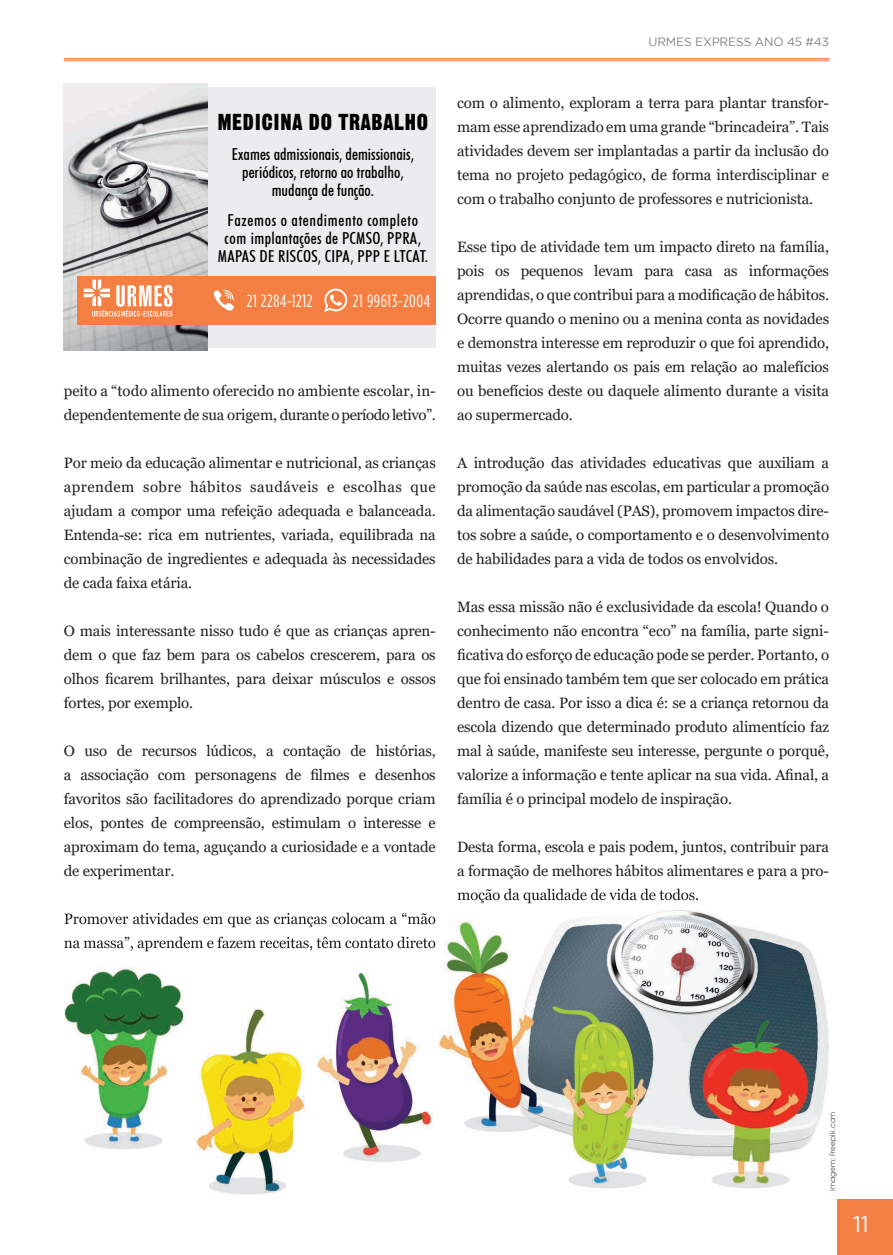
<style>
.page{position:relative;width:893px;height:1255px;background:#fff}
.page>*{position:absolute;margin:0;border:0;box-sizing:border-box;transform-origin:0 0}
.t1{font:22.5px "Gothic Thirteen Std";letter-spacing:.03em;color:#000}
.t2{font:22.5px "Gotham";color:#fff}
.t3{font:17.7px "Gotham Condensed";letter-spacing:.03em;color:#fff}
.t4{font:500 condensed 16.5px/18px "Futura BT";letter-spacing:.02em;color:#000;text-align:center}
.t5{font:500 condensed 16.5px/18px "Futura BT";color:#000;text-align:center}
.t6{font:15px/24px "Georgia";letter-spacing:-.01em;color:#231f20;text-align:justify}
.t7{font:12px "Gotham";letter-spacing:-.01em;color:#808285}
.t8{font:7.5px "Te X Gyre Adventor";color:#57585a}
</style>
<div class="page">
<div style="left:838px;top:1199px;width:55px;height:55px;background:#f47f42"></div>
<hr style="left:64px;top:58px;width:765px;height:2px;background:#f47f42">
<hr style="left:64px;top:61px;width:765px;height:1px;background:#f47f42">
<div style="left:208px;top:88px;width:228px;height:260px;background:#ececee"></div>
<img style="left:64px;top:84px;width:144px;height:267px">
<div style="left:77px;top:276px;width:359px;height:48px;background:#f47f42"></div>
<svg style="left:213px;top:289px;width:21px;height:22px"></svg>
<svg style="left:324px;top:288px;width:23px;height:24px"></svg>
<svg style="left:84px;top:280px;width:88px;height:36px"></svg>
<img style="left:64px;top:879px;width:765px;height:316px">
<img style="left:66px;top:876px;width:107px;height:3px">
<img style="left:64px;top:912px;width:372px;height:15px">
<img style="left:64px;top:936px;width:372px;height:15px">
<img style="left:459px;top:876px;width:362px;height:3px">
<img style="left:458px;top:888px;width:240px;height:15px">
<h1 class="t1" style="left:218px;top:107px;width:212px">MEDICINA DO TRABALHO</h1>
<p class="t5" style="left:232px;top:144px;width:183px">Exames admissionais, demissionais, periódicos, retorno ao trabalho, mudança de função.</p>
<p class="t4" style="left:218px;top:210px;width:212px">Fazemos o atendimento completo com implantações de PCMSO, PPRA,<br>MAPAS DE RISCOS, CIPA, PPP E LTCAT.</p>
<p class="t3" style="left:247px;top:291px;width:67px">21 2284-1212</p>
<p class="t3" style="left:353px;top:291px;width:79px">21 99613-2004</p>
<p class="t6" style="left:64px;top:379px;width:374px">peito a “todo alimento oferecido no ambiente escolar, in&shy;dependentemente de sua origem, durante o período letivo”.</p>
<p class="t6" style="left:64px;top:451px;width:374px">Por meio da educação alimentar e nutricional, as crianças aprendem sobre hábitos saudáveis e escolhas que ajudam a compor uma refeição adequada e balanceada.<br>Entenda-se: rica em nutrientes, variada, equilibrada na combinação de ingredientes e adequada às necessidades de cada faixa etária.</p>
<p class="t6" style="left:64px;top:619px;width:374px">O mais interessante nisso tudo é que as crianças apren&shy;dem o que faz bem para os cabelos crescerem, para os olhos ficarem brilhantes, para deixar músculos e ossos fortes, por exemplo.</p>
<p class="t6" style="left:64px;top:739px;width:374px">O uso de recursos lúdicos, a contação de histórias, a associação com personagens de filmes e desenhos favoritos são facilitadores do aprendizado porque criam elos, pontes de compreensão, estimulam o interesse e aproximam do tema, aguçando a curiosidade e a vontade de experimentar.</p>
<p class="t7" style="left:648px;top:35px;width:182px">URMES EXPRESS ANO 45 #43</p>
<p class="t6" style="left:457px;top:91px;width:373px">com o alimento, exploram a terra para plantar transfor&shy;mam esse aprendizado em uma grande “brincadeira”. Tais atividades devem ser implantadas a partir da inclusão do tema no projeto pedagógico, de forma interdisciplinar e com o trabalho conjunto de professores e nutricionista.</p>
<p class="t6" style="left:457px;top:235px;width:374px">Esse tipo de atividade tem um impacto direto na família, pois os pequenos levam para casa as informações aprendidas, o que contribui para a modificação de hábitos.<br>Ocorre quando o menino ou a menina conta as novidades e demonstra interesse em reproduzir o que foi aprendido, muitas vezes alertando os pais em relação ao malefícios ou benefícios deste ou daquele alimento durante a visita ao supermercado.</p>
<p class="t6" style="left:457px;top:451px;width:373px">A introdução das atividades educativas que auxiliam a promoção da saúde nas escolas, em particular a promoção da alimentação saudável (PAS), promovem impactos dire&shy;tos sobre a saúde, o comportamento e o desenvolvimento de habilidades para a vida de todos os envolvidos.</p>
<p class="t6" style="left:457px;top:595px;width:374px">Mas essa missão não é exclusividade da escola! Quando o conhecimento não encontra “eco” na família, parte signi&shy;ficativa do esforço de educação pode se perder. Portanto, o que foi ensinado também tem que ser colocado em prática dentro de casa. Por isso a dica é: se a criança retornou da escola dizendo que determinado produto alimentício faz mal à saúde, manifeste seu interesse, pergunte o porquê, valorize a informação e tente aplicar na sua vida. Afinal, a família é o principal modelo de inspiração.</p>
<p class="t6" style="left:457px;top:835px;width:374px">Desta forma, escola e pais podem, juntos, contribuir para a formação de melhores hábitos alimentares e para a pro-</p>
<p class="t8" style="left:827px;top:1191px;width:81px;rotate:-90deg">Imagem: Freepik.com</p>
<h1 class="t2" style="left:853px;top:1211px;width:17px">11</h1>
</div>
